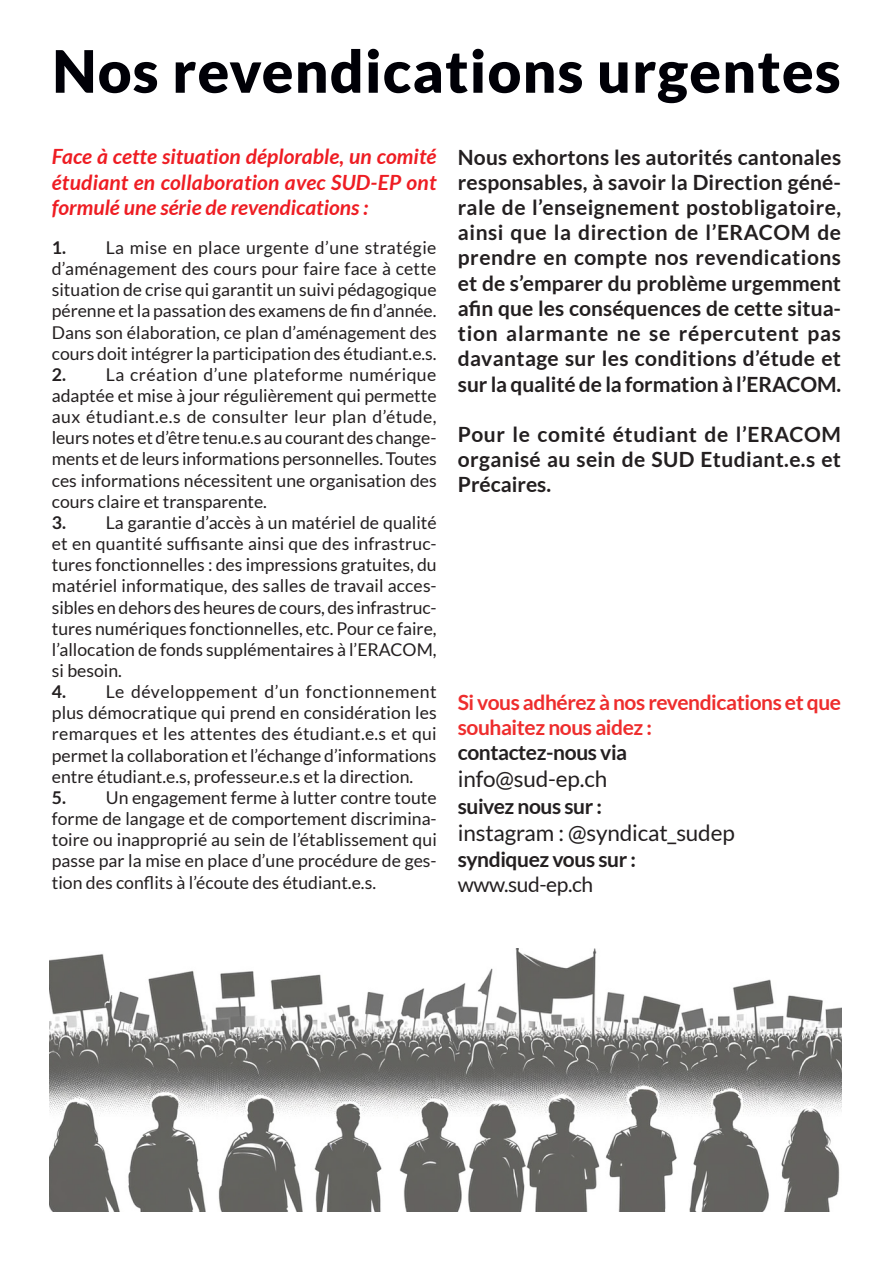
<style>
.page{position:relative;width:893px;height:1263px;background:#fff}
.page>*{position:absolute;margin:0;border:0;box-sizing:border-box;transform-origin:0 0}
.sous_titres{font:900 58.5px "Lato";letter-spacing:.02em;color:#000007}
.Style_de_paragraphe_3{font:22.5px "Lato";letter-spacing:-.005em;color:#231f20}
.Style_de_paragraphe_3-2{font:700 21px/25.2px "Lato";letter-spacing:-.005em;color:#231f20;text-align:justify}
.sous_titres_rouges{font:italic 700 21px/25.2px "Lato";color:#ee1d23;text-align:justify}
.Style_de_paragraphe_3-3{font:700 21px/25.2px "Lato";letter-spacing:-.02em;color:#ee2d2d}
.Style_de_paragraphe_3-4{font:21px "Lato";letter-spacing:-.02em;color:#231f20}
.Style_de_paragraphe_3-5{font:17.7px/21.1px "Lato";color:#231f20;text-align:justify}
.s1{font-weight:700}
</style>
<div class="page">
<img style="left:50px;top:948px;width:792px;height:264px">
<p class="sous_titres" style="left:52px;top:37px;width:790px">Nos revendications urgentes</p>
<p class="sous_titres_rouges" style="left:52px;top:145px;width:386px">Face à cette situation déplorable, un comité étudiant en collaboration avec SUD-EP ont formulé une série de revendications :</p>
<p class="Style_de_paragraphe_3-5" style="left:52px;top:237px;width:386px"><span class="s1">1.</span> La mise en place urgente d’une stratégie d’aménagement des cours pour faire face à cette situation de crise qui garantit un suivi pédagogique pérenne et la passation des examens de fin d’année.<br>Dans son élaboration, ce plan d’aménagement des cours doit intégrer la participation des étudiant.e.s.</p>
<p class="Style_de_paragraphe_3-5" style="left:52px;top:364px;width:387px"><span class="s1">2.</span> La création d’une plateforme numérique adaptée et mise à jour régulièrement qui permette aux étudiant.e.s de consulter leur plan d’étude, leurs notes et d’être tenu.e.s au courant des change&shy;ments et de leurs informations personnelles. Toutes ces informations nécessitent une organisation des cours claire et transparente.</p>
<p class="Style_de_paragraphe_3-5" style="left:52px;top:512px;width:386px"><span class="s1">3.</span> La garantie d’accès à un matériel de qualité et en quantité suffisante ainsi que des infrastruc&shy;tures fonctionnelles : des impressions gratuites, du matériel informatique, des salles de travail acces&shy;sibles en dehors des heures de cours, des infrastruc&shy;tures numériques fonctionnelles, etc. Pour ce faire, l’allocation de fonds supplémentaires à l’ERACOM, si besoin.</p>
<p class="Style_de_paragraphe_3-5" style="left:52px;top:681px;width:386px"><span class="s1">4.</span> Le développement d’un fonctionnement plus démocratique qui prend en considération les remarques et les attentes des étudiant.e.s et qui permet la collaboration et l’échange d’informations entre étudiant.e.s, professeur.e.s et la direction.</p>
<p class="Style_de_paragraphe_3-5" style="left:52px;top:787px;width:387px"><span class="s1">5.</span> Un engagement ferme à lutter contre toute forme de langage et de comportement discrimina&shy;toire ou inapproprié au sein de l’établissement qui passe par la mise en place d’une procédure de ges&shy;tion des conflits à l’écoute des étudiant.e.s.</p>
<p class="Style_de_paragraphe_3-2" style="left:458px;top:144px;width:385px">Nous exhortons les autorités cantonales responsables, à savoir la Direction géné&shy;rale de l’enseignement postobligatoire, ainsi que la direction de l’ERACOM de prendre en compte nos revendications et de s’emparer du problème urgemment afin que les conséquences de cette situa&shy;tion alarmante ne se répercutent pas davantage sur les conditions d’étude et sur la qualité de la formation à l’ERACOM.</p>
<p class="Style_de_paragraphe_3-2" style="left:458px;top:421px;width:385px">Pour le comité étudiant de l’ERACOM organisé au sein de SUD Etudiant.e.s et Précaires.</p>
<p class="Style_de_paragraphe_3-3" style="left:458px;top:689px;width:385px">Si vous adhérez à nos revendications et que souhaitez nous aidez :</p>
<p class="Style_de_paragraphe_3-2" style="left:458px;top:740px;width:171px">contactez-nous via</p>
<p class="Style_de_paragraphe_3" style="left:458px;top:767px;width:151px">info@sud-ep.ch</p>
<p class="Style_de_paragraphe_3-2" style="left:458px;top:794px;width:146px">suivez nous sur :</p>
<p class="Style_de_paragraphe_3" style="left:458px;top:821px;width:278px">instagram : @syndicat_sudep</p>
<p class="Style_de_paragraphe_3-2" style="left:458px;top:846px;width:180px">syndiquez vous sur :</p>
<p class="Style_de_paragraphe_3-4" style="left:458px;top:872px;width:137px">www.sud-ep.ch</p>
</div>
